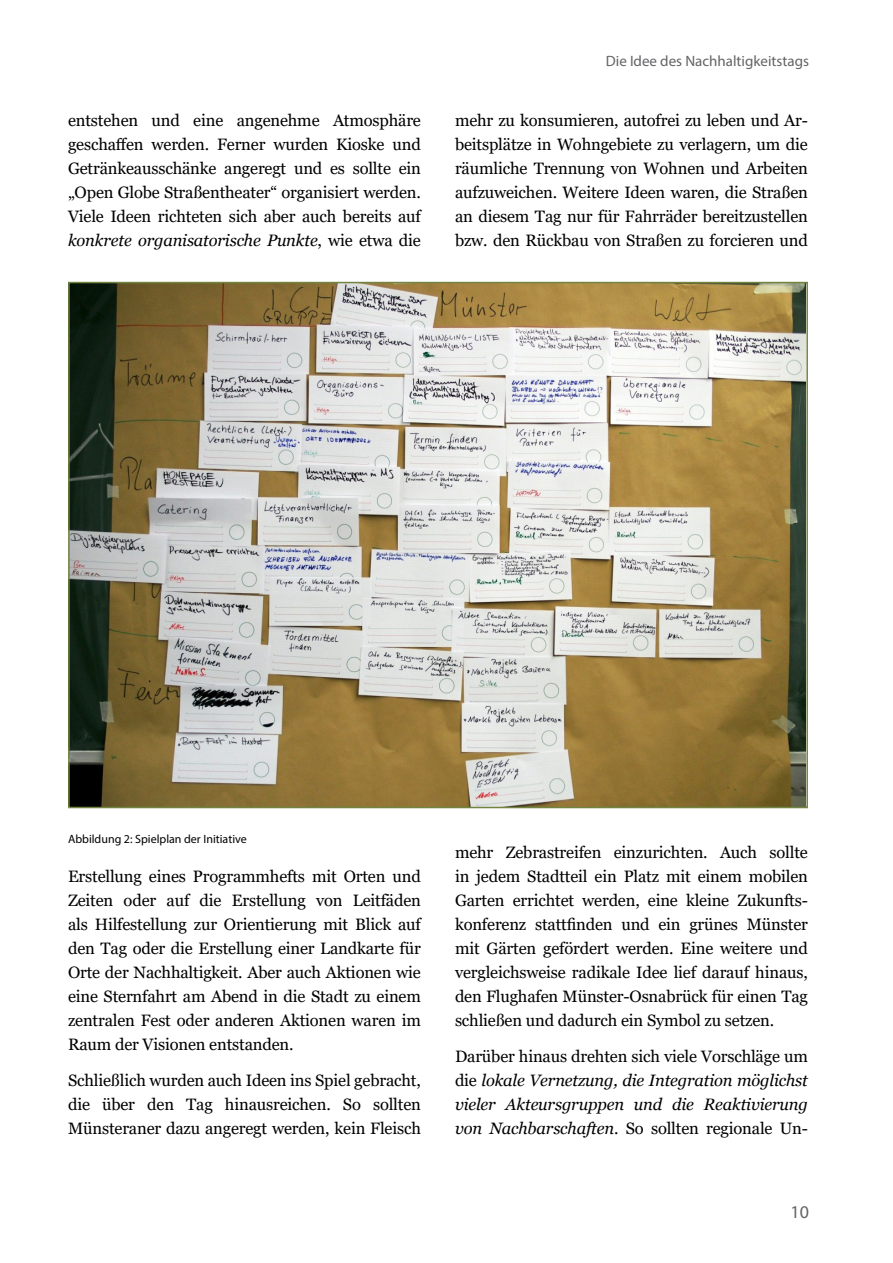
<style>
.page{position:relative;width:893px;height:1263px;background:#fff}
.page>*{position:absolute;margin:0;border:0;box-sizing:border-box;transform-origin:0 0}
.t1{font:18px "Myriad Pro";color:#636366}
.t2{font:16.5px/24px "Georgia";letter-spacing:-.01em;color:#000002;text-align:justify}
.t3{font:italic 16.5px/24px "Georgia";letter-spacing:-.01em;color:#000002;text-align:justify}
.t4{font:15px "Myriad Pro";color:#636366}
.Beschriftung_Abb__Ta{font:12px "Myriad Pro";color:#000002}
.s1{font-style:italic}
.s2{font-style:normal}
</style>
<div class="page">
<img style="left:71px;top:285px;width:734px;height:520px">
<p class="t2" style="left:68px;top:109px;width:354px">entstehen und eine angenehme Atmosphäre geschaffen werden. Ferner wurden Kioske und Getränkeausschänke angeregt und es sollte ein „Open Globe Straßentheater“ organisiert werden.<br>Viele Ideen richteten sich aber auch bereits auf <span class="s1">konkrete organisatorische Punkte</span>, wie etwa die</p>
<p class="t4" style="left:606px;top:52px;width:205px">Die Idee des Nachhaltigkeitstags</p>
<p class="t2" style="left:455px;top:109px;width:354px">mehr zu konsumieren, autofrei zu leben und Ar&shy;beitsplätze in Wohngebiete zu verlagern, um die räumliche Trennung von Wohnen und Arbeiten aufzuweichen. Weitere Ideen waren, die Straßen an diesem Tag nur für Fahrräder bereitzustellen bzw. den Rückbau von Straßen zu forcieren und</p>
<p class="Beschriftung_Abb__Ta" style="left:68px;top:831px;width:180px">Abbildung 2: Spielplan der Initiative</p>
<p class="t2" style="left:68px;top:865px;width:354px">Erstellung eines Programmhefts mit Orten und Zeiten oder auf die Erstellung von Leitfäden als Hilfestellung zur Orientierung mit Blick auf den Tag oder die Erstellung einer Landkarte für Orte der Nachhaltigkeit. Aber auch Aktionen wie eine Sternfahrt am Abend in die Stadt zu einem zentralen Fest oder anderen Aktionen waren im Raum der Visionen entstanden.</p>
<p class="t2" style="left:68px;top:1069px;width:354px">Schließlich wurden auch Ideen ins Spiel gebracht, die über den Tag hinausreichen. So sollten Münsteraner dazu angeregt werden, kein Fleisch</p>
<p class="t2" style="left:455px;top:841px;width:354px">mehr Zebrastreifen einzurichten. Auch sollte in jedem Stadtteil ein Platz mit einem mobilen Garten errichtet werden, eine kleine Zukunfts&shy;konferenz stattfinden und ein grünes Münster mit Gärten gefördert werden. Eine weitere und vergleichsweise radikale Idee lief darauf hinaus, den Flughafen Münster-Osnabrück für einen Tag schließen und dadurch ein Symbol zu setzen.</p>
<p class="t3" style="left:455px;top:1045px;width:354px"><span class="s2">Darüber hinaus drehten sich viele Vorschläge um die</span> lokale Vernetzung, die Integration möglichst vieler Akteursgruppen und die Reaktivierung von Nachbarschaften<span class="s2">. So sollten regionale Un-</span></p>
<p class="t1" style="left:790px;top:1201px;width:20px">10</p>
</div>
